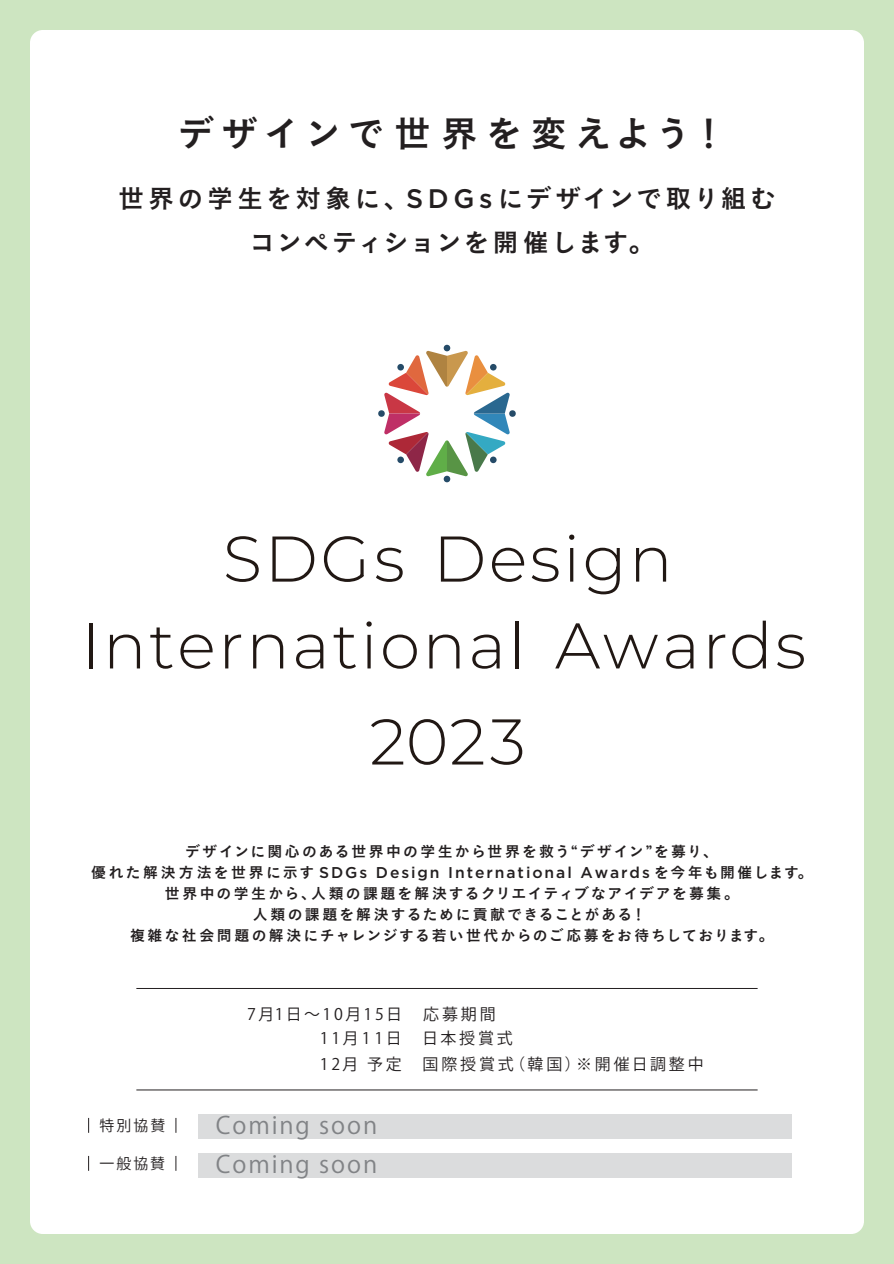
<style>
.page{position:relative;width:894px;height:1264px;background:#fff}
.page>*{position:absolute;margin:0;border:0;box-sizing:border-box;transform-origin:0 0}
.t1{font:36.15px "Koburina Go Std W6";letter-spacing:.205em;color:#231f20}
.t2{font:25.5px/43.5px "Koburina Go Std W6";letter-spacing:.095em;color:#231f20;text-align:center}
.t3{font:23.7px "Koz Go Pr 6 N";letter-spacing:.08em;color:#818386}
.t4{font:15.9px/23.7px "Koz Go Pr 6 N";letter-spacing:.18em;color:#231f20}
.t5{font:500 15.6px "Gotham";letter-spacing:.125em;color:#231f20}
.t6{font:14.85px/21px "Koburina Go Std W6";letter-spacing:.13em;color:#231f20;text-align:center}
.t7{font:14.85px "Koz Go Pr 6 N";letter-spacing:.14em;color:#231f20}
.s1{font-family:"Gotham";font-weight:500;font-size:26.85px}
.s2{font-family:"Koburina Go Std W6";font-weight:400;font-size:14.85px}
</style>
<div class="page">
<div style="left:0;top:0;width:893px;height:1263px;background:#cde5c1"></div>
<div style="left:30px;top:30px;width:833px;height:1203px;background:#fff;border-radius:13px"></div>
<div style="left:198px;top:1152px;width:593px;height:25px;background:#dbdcdd"></div>
<div style="left:198px;top:1113px;width:593px;height:25px;background:#dbdcdd"></div>
<hr style="left:136px;top:988px;width:621px;height:1px;background:#231f20">
<hr style="left:136px;top:1089px;width:621px;height:1px;background:#231f20">
<svg style="left:175px;top:1118px;width:1px;height:14px"></svg>
<svg style="left:88px;top:1117px;width:1px;height:15px"></svg>
<svg style="left:175px;top:1156px;width:1px;height:14px"></svg>
<svg style="left:88px;top:1155px;width:1px;height:15px"></svg>
<svg style="left:226px;top:536px;width:33px;height:46px"></svg>
<svg style="left:272px;top:536px;width:42px;height:45px"></svg>
<svg style="left:324px;top:536px;width:40px;height:46px"></svg>
<svg style="left:376px;top:547px;width:26px;height:35px"></svg>
<svg style="left:441px;top:536px;width:41px;height:45px"></svg>
<svg style="left:492px;top:547px;width:32px;height:35px"></svg>
<svg style="left:531px;top:547px;width:27px;height:35px"></svg>
<svg style="left:569px;top:534px;width:5px;height:47px"></svg>
<svg style="left:585px;top:547px;width:34px;height:47px"></svg>
<svg style="left:636px;top:547px;width:30px;height:34px"></svg>
<hr style="left:89px;top:623px;width:4px;height:45px;background:#211814">
<svg style="left:110px;top:634px;width:30px;height:34px"></svg>
<svg style="left:150px;top:627px;width:22px;height:41px"></svg>
<svg style="left:180px;top:634px;width:32px;height:34px"></svg>
<svg style="left:225px;top:634px;width:16px;height:34px"></svg>
<svg style="left:253px;top:634px;width:30px;height:34px"></svg>
<svg style="left:296px;top:634px;width:27px;height:34px"></svg>
<svg style="left:333px;top:627px;width:23px;height:41px"></svg>
<svg style="left:366px;top:621px;width:5px;height:47px"></svg>
<svg style="left:383px;top:634px;width:34px;height:34px"></svg>
<svg style="left:429px;top:634px;width:30px;height:34px"></svg>
<svg style="left:472px;top:634px;width:27px;height:34px"></svg>
<hr style="left:515px;top:620px;width:3px;height:48px;background:#211814">
<svg style="left:555px;top:623px;width:102px;height:45px"></svg>
<svg style="left:666px;top:634px;width:27px;height:34px"></svg>
<svg style="left:709px;top:634px;width:16px;height:34px"></svg>
<svg style="left:732px;top:620px;width:33px;height:48px"></svg>
<svg style="left:777px;top:634px;width:26px;height:34px"></svg>
<svg style="left:371px;top:719px;width:32px;height:45px"></svg>
<svg style="left:409px;top:719px;width:35px;height:45px"></svg>
<svg style="left:451px;top:719px;width:32px;height:45px"></svg>
<svg style="left:490px;top:719px;width:32px;height:45px"></svg>
<svg style="left:378px;top:344px;width:138px;height:138px"></svg>
<div style="left:397px;top:456px;width:7px;height:7px;background:#254b68;border-radius:50%"></div>
<div style="left:397px;top:364px;width:7px;height:6px;background:#254b68;border-radius:50%"></div>
<div style="left:490px;top:456px;width:6px;height:7px;background:#254b68;border-radius:50%"></div>
<h1 class="t1" style="left:178px;top:106px;width:550px">デザインで世界を変えよう！</h1>
<h2 class="t2" style="left:118px;top:178px;width:658px">世界の学生を対象に、<span class="s1">SDGs</span>にデザインで取り組むコンペティションを開催します。</h2>
<p class="t6" style="left:185px;top:841px;width:534px">デザインに関心のある世界中の学生から世界を救う“デザイン”を募り、</p>
<p class="t5" style="left:91px;top:862px;width:723px"><span class="s2">優れた解決方法を世界に示す</span> SDGs Design International Awards <span class="s2">を今年も開催します。</span></p>
<p class="t6" style="left:130px;top:883px;width:645px">世界中の学生から、人類の課題を解決するクリエイティブなアイデアを募集。<br>人類の課題を解決するために貢献できることがある！<br>複雑な社会問題の解決にチャレンジする若い世代からのご応募をお待ちしております。</p>
<p class="t4" style="left:320px;top:1003px;width:194px;text-indent:-72px">7月1日～10月15日　応募期間<br>11月11日　日本授賞式</p>
<p class="t4" style="left:320px;top:1052px;width:83px">12月予定</p>
<p class="t4" style="left:422px;top:1052px;width:282px">国際授賞式（韓国）※開催日調整中</p>
<p class="t7" style="left:99px;top:1116px;width:67px">特別協賛</p>
<h3 class="t3" style="left:216px;top:1111px;width:163px">Coming soon</h3>
<p class="t7" style="left:99px;top:1155px;width:67px">一般協賛</p>
<h3 class="t3" style="left:216px;top:1150px;width:163px">Coming soon</h3>
</div>
